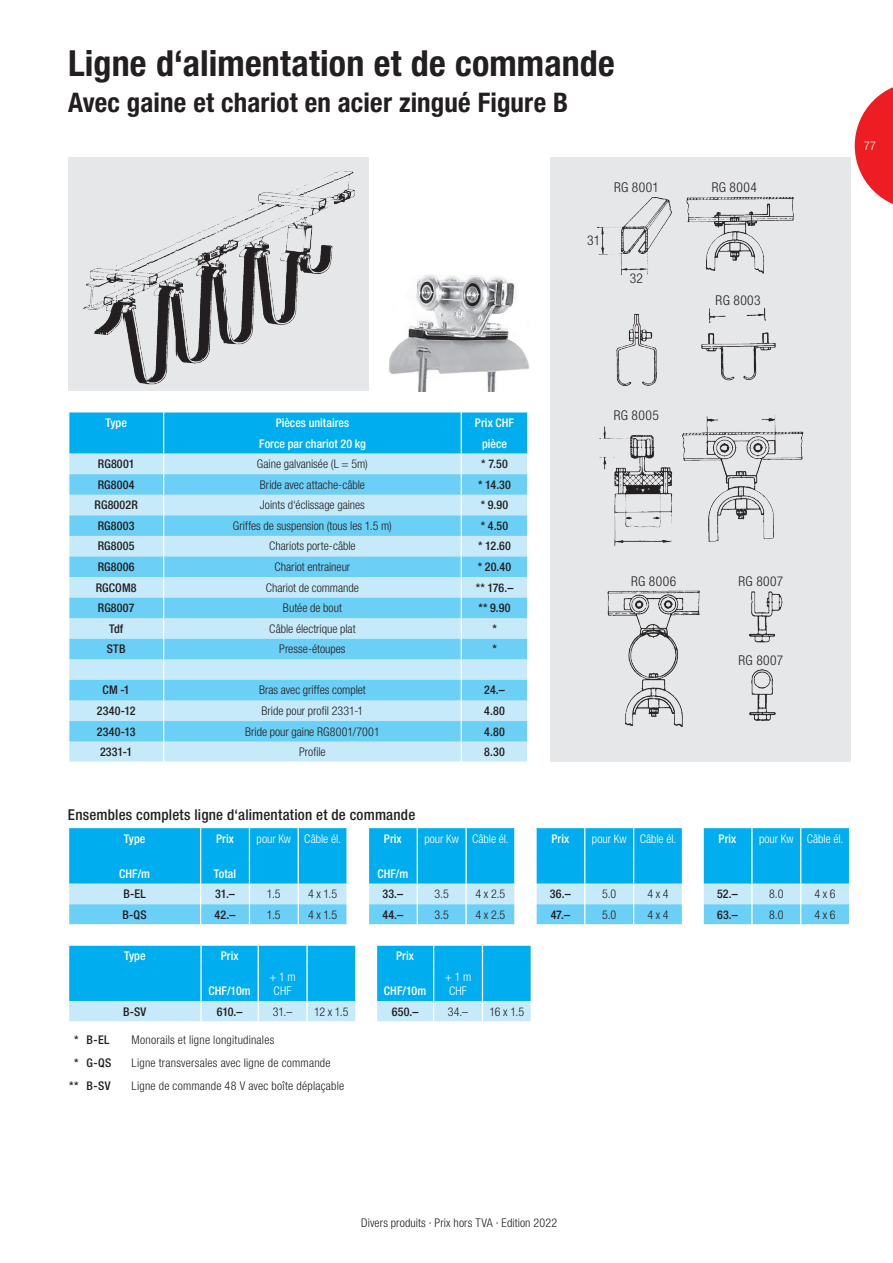
<style>
.page{position:relative;width:893px;height:1263px;background:#fff}
.page>*{position:absolute;margin:0;border:0;box-sizing:border-box;transform-origin:0 0}
.t1{font:700 condensed 36px "Helvetica Neue LT Std";letter-spacing:.005em;color:#231f20}
.t2{font:700 condensed 27px "Helvetica Neue LT Std";letter-spacing:.005em;color:#231f20}
.t3{font:500 condensed 15px "Helvetica Neue LT Std";letter-spacing:.015em;color:#231f20}
.t4{font:300 condensed 13.5px "Helvetica Neue LT Std";letter-spacing:.03em;color:#231f20}
.t5{font:300 condensed 12px "Helvetica Neue LT Std";letter-spacing:.005em;color:#231f20}
.t6{font:500 condensed 12px/23px "Helvetica Neue LT Std";letter-spacing:.015em;color:#231f20;text-align:center}
.t7{font:500 condensed 12px "Helvetica Neue LT Std";letter-spacing:.005em;color:#fff}
.t8{font:300 condensed 12px/14.4px "Helvetica Neue LT Std";color:#fff;text-align:center}
</style>
<div class="page">
<svg style="left:855px;top:87px;width:38px;height:117px"></svg>
<div style="left:68px;top:157px;width:300px;height:234px;background:#e6e7e9"></div>
<img style="left:83px;top:170px;width:272px;height:215px">
<img style="left:389px;top:275px;width:140px;height:116px">
<div style="left:550px;top:157px;width:300px;height:605px;background:#e6e7e9"></div>
<img style="left:597px;top:196px;width:207px;height:531px">
<svg style="left:68px;top:412px;width:460px;height:349px;background:#8ed9f7"></svg>
<svg style="left:68px;top:828px;width:782px;height:97px;background:#56c8f4"></svg>
<svg style="left:69px;top:946px;width:463px;height:76px;background:#44c2f2"></svg>
<h1 class="t1" style="left:68px;top:42px;width:548px">Ligne d‘alimentation et de commande</h1>
<h2 class="t2" style="left:68px;top:86px;width:502px">Avec gaine et chariot en acier zingué Figure B</h2>
<p class="t4" style="left:614px;top:179px;width:46px">RG 8001</p>
<p class="t4" style="left:712px;top:179px;width:47px">RG 8004</p>
<p class="t4" style="left:587px;top:233px;width:15px">31</p>
<p class="t4" style="left:630px;top:271px;width:15px">32</p>
<p class="t4" style="left:716px;top:292px;width:47px">RG 8003</p>
<p class="t8" style="left:864px;top:138px;width:13px">77</p>
<p class="t7" style="left:105px;top:416px;width:23px">Type</p>
<p class="t7" style="left:276px;top:416px;width:75px">Pièces unitaires</p>
<p class="t7" style="left:475px;top:416px;width:41px">Prix CHF</p>
<p class="t7" style="left:259px;top:436px;width:108px">Force par chariot 20 kg</p>
<p class="t7" style="left:482px;top:436px;width:26px">pièce</p>
<p class="t6" style="left:98px;top:452px;width:38px">RG8001</p>
<p class="t5" style="left:257px;top:457px;width:112px">Gaine galvanisée (L = 5m)</p>
<p class="t6" style="left:481px;top:452px;width:28px">* 7.50</p>
<p class="t6" style="left:98px;top:473px;width:38px">RG8004</p>
<p class="t5" style="left:260px;top:478px;width:107px">Bride avec attache-câble</p>
<p class="t6" style="left:478px;top:473px;width:34px">* 14.30</p>
<p class="t6" style="left:95px;top:493px;width:45px">RG8002R</p>
<p class="t5" style="left:260px;top:498px;width:106px">Joints d‘éclissage gaines</p>
<p class="t6" style="left:481px;top:493px;width:29px">* 9.90</p>
<p class="t6" style="left:98px;top:514px;width:38px">RG8003</p>
<p class="t5" style="left:233px;top:519px;width:160px">Griffes de suspension (tous les 1.5 m)</p>
<p class="t6" style="left:481px;top:514px;width:29px">* 4.50</p>
<p class="t6" style="left:98px;top:535px;width:38px">RG8005</p>
<p class="t5" style="left:269px;top:539px;width:88px">Chariots porte-câble</p>
<p class="t6" style="left:478px;top:535px;width:34px">* 12.60</p>
<p class="t6" style="left:98px;top:555px;width:38px">RG8006</p>
<p class="t5" style="left:275px;top:560px;width:77px">Chariot entraineur</p>
<p class="t6" style="left:478px;top:555px;width:35px">* 20.40</p>
<p class="t6" style="left:96px;top:576px;width:42px">RGCOM8</p>
<p class="t5" style="left:266px;top:580px;width:95px">Chariot de commande</p>
<p class="t6" style="left:476px;top:576px;width:39px">** 176.–</p>
<p class="t6" style="left:98px;top:596px;width:38px">RG8007</p>
<p class="t5" style="left:283px;top:601px;width:60px">Butée de bout</p>
<p class="t6" style="left:478px;top:596px;width:34px">** 9.90</p>
<p class="t6" style="left:109px;top:617px;width:16px">Tdf</p>
<p class="t5" style="left:269px;top:622px;width:88px">Câble électrique plat</p>
<p class="t6" style="left:492px;top:617px;width:6px">*</p>
<p class="t6" style="left:107px;top:637px;width:20px">STB</p>
<p class="t5" style="left:279px;top:642px;width:68px">Presse-étoupes</p>
<p class="t6" style="left:492px;top:637px;width:6px">*</p>
<p class="t6" style="left:103px;top:679px;width:29px">CM -1</p>
<p class="t5" style="left:259px;top:683px;width:108px">Bras avec griffes complet</p>
<p class="t6" style="left:484px;top:679px;width:22px">24.–</p>
<p class="t6" style="left:97px;top:699px;width:40px">2340-12</p>
<p class="t5" style="left:261px;top:704px;width:103px">Bride pour profil 2331-1</p>
<p class="t6" style="left:484px;top:699px;width:22px">4.80</p>
<p class="t6" style="left:97px;top:720px;width:40px">2340-13</p>
<p class="t5" style="left:245px;top:724px;width:136px">Bride pour gaine RG8001/7001</p>
<p class="t6" style="left:484px;top:720px;width:22px">4.80</p>
<p class="t6" style="left:100px;top:740px;width:34px">2331-1</p>
<p class="t5" style="left:299px;top:745px;width:28px">Profile</p>
<p class="t6" style="left:484px;top:740px;width:22px">8.30</p>
<p class="t3" style="left:68px;top:805px;width:349px">Ensembles complets ligne d‘alimentation et de commande</p>
<p class="t4" style="left:614px;top:408px;width:47px">RG 8005</p>
<p class="t4" style="left:631px;top:573px;width:47px">RG 8006</p>
<p class="t4" style="left:738px;top:573px;width:46px">RG 8007</p>
<p class="t4" style="left:738px;top:652px;width:46px">RG 8007</p>
<p class="t7" style="left:124px;top:831px;width:23px">Type</p>
<p class="t7" style="left:216px;top:831px;width:19px">Prix</p>
<p class="t8" style="left:257px;top:831px;width:86px">pour Kw Câble él.</p>
<p class="t7" style="left:384px;top:831px;width:19px">Prix</p>
<p class="t8" style="left:424px;top:831px;width:86px">pour Kw Câble él.</p>
<p class="t7" style="left:551px;top:831px;width:19px">Prix</p>
<p class="t8" style="left:592px;top:831px;width:86px">pour Kw Câble él.</p>
<p class="t7" style="left:719px;top:831px;width:19px">Prix</p>
<p class="t8" style="left:759px;top:831px;width:86px">pour Kw Câble él.</p>
<p class="t7" style="left:119px;top:866px;width:32px">CHF/m</p>
<p class="t7" style="left:214px;top:866px;width:24px">Total</p>
<p class="t7" style="left:377px;top:866px;width:32px">CHF/m</p>
<p class="t6" style="left:123px;top:882px;width:24px">B-EL</p>
<p class="t6" style="left:215px;top:882px;width:21px">31.–</p>
<p class="t5" style="left:267px;top:887px;width:15px">1.5</p>
<p class="t5" style="left:308px;top:887px;width:31px">4 x 1.5</p>
<p class="t6" style="left:382px;top:882px;width:22px">33.–</p>
<p class="t5" style="left:434px;top:887px;width:16px">3.5</p>
<p class="t5" style="left:476px;top:887px;width:31px">4 x 2.5</p>
<p class="t6" style="left:550px;top:882px;width:22px">36.–</p>
<p class="t5" style="left:602px;top:887px;width:16px">5.0</p>
<p class="t5" style="left:647px;top:887px;width:23px">4 x 4</p>
<p class="t6" style="left:717px;top:882px;width:22px">52.–</p>
<p class="t5" style="left:769px;top:887px;width:16px">8.0</p>
<p class="t5" style="left:814px;top:887px;width:23px">4 x 6</p>
<p class="t6" style="left:123px;top:903px;width:26px">B-QS</p>
<p class="t6" style="left:215px;top:903px;width:22px">42.–</p>
<p class="t5" style="left:267px;top:908px;width:15px">1.5</p>
<p class="t5" style="left:308px;top:908px;width:31px">4 x 1.5</p>
<p class="t6" style="left:382px;top:903px;width:22px">44.–</p>
<p class="t5" style="left:434px;top:908px;width:16px">3.5</p>
<p class="t5" style="left:475px;top:908px;width:31px">4 x 2.5</p>
<p class="t6" style="left:551px;top:903px;width:21px">47.–</p>
<p class="t5" style="left:602px;top:908px;width:16px">5.0</p>
<p class="t5" style="left:647px;top:908px;width:23px">4 x 4</p>
<p class="t6" style="left:717px;top:903px;width:22px">63.–</p>
<p class="t5" style="left:769px;top:908px;width:16px">8.0</p>
<p class="t5" style="left:814px;top:908px;width:23px">4 x 6</p>
<p class="t7" style="left:124px;top:949px;width:23px">Type</p>
<p class="t7" style="left:221px;top:949px;width:19px">Prix</p>
<p class="t7" style="left:396px;top:949px;width:19px">Prix</p>
<p class="t7" style="left:208px;top:984px;width:44px">CHF/10m</p>
<p class="t8" style="left:269px;top:969px;width:28px">+ 1 m<br>CHF</p>
<p class="t8" style="left:445px;top:969px;width:28px">+ 1 m<br>CHF</p>
<p class="t7" style="left:384px;top:984px;width:44px">CHF/10m</p>
<p class="t6" style="left:69px;top:1028px;width:11px">* * **</p>
<p class="t6" style="left:123px;top:1000px;width:25px">B-SV</p>
<p class="t6" style="left:217px;top:1000px;width:27px">610.–</p>
<p class="t5" style="left:273px;top:1005px;width:21px">31.–</p>
<p class="t5" style="left:314px;top:1005px;width:36px">12 x 1.5</p>
<p class="t6" style="left:392px;top:1000px;width:28px">650.–</p>
<p class="t5" style="left:448px;top:1005px;width:22px">34.–</p>
<p class="t5" style="left:490px;top:1005px;width:36px">16 x 1.5</p>
<p class="t6" style="left:87px;top:1028px;width:24px">B-EL</p>
<p class="t5" style="left:132px;top:1033px;width:144px">Monorails et ligne longitudinales</p>
<p class="t6" style="left:87px;top:1051px;width:26px">G-QS</p>
<p class="t5" style="left:132px;top:1056px;width:200px">Ligne transversales avec ligne de commande</p>
<p class="t6" style="left:87px;top:1074px;width:25px">B-SV</p>
<p class="t5" style="left:132px;top:1079px;width:214px">Ligne de commande 48 V avec boîte déplaçable</p>
<p class="t5" style="left:361px;top:1216px;width:198px">Divers produits · Prix hors TVA · Edition 2022</p>
</div>
